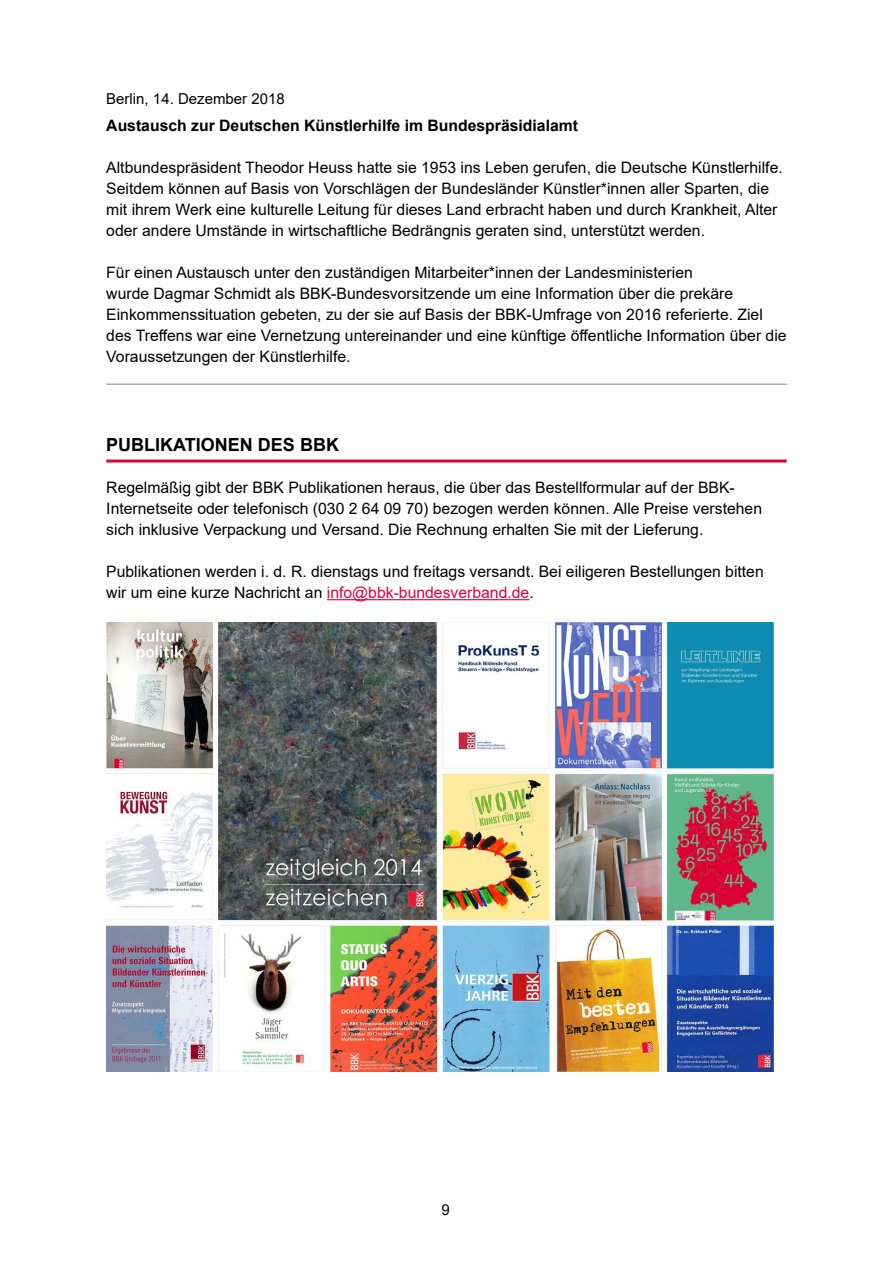
<style>
.page{position:relative;width:893px;height:1263px;background:#fff}
.page>*{position:absolute;margin:0;border:0;box-sizing:border-box;transform-origin:0 0}
.t1{font:700 18px "Arial";color:#000}
.t2{font:15.75px/21px "Arial";color:#000}
.t3{font:700 15.75px "Arial";color:#000}
.t4{font:15px "Arial";color:#000}
.s1{color:#e4003b}
</style>
<div class="page">
<hr style="left:106px;top:384px;width:681px;height:1px;background:#7c7b7b">
<hr style="left:106px;top:459px;width:681px;height:3px;background:#e4003b">
<hr style="left:327px;top:599px;width:202px;height:1px;background:#e4003b">
<img style="left:106px;top:623px;width:668px;height:448px">
<p class="t4" style="left:106px;top:89px;width:180px">Berlin, 14. Dezember 2018</p>
<p class="t3" style="left:106px;top:115px;width:473px">Austausch zur Deutschen Künstlerhilfe im Bundespräsidialamt</p>
<p class="t2" style="left:106px;top:157px;width:678px">Altbundespräsident Theodor Heuss hatte sie 1953 ins Leben gerufen, die Deutsche Künstlerhilfe.<br>Seitdem können auf Basis von Vorschlägen der Bundesländer Künstler*innen aller Sparten, die mit ihrem Werk eine kulturelle Leitung für dieses Land erbracht haben und durch Krankheit, Alter oder andere Umstände in wirtschaftliche Bedrängnis geraten sind, unterstützt werden.</p>
<p class="t2" style="left:106px;top:262px;width:682px">Für einen Austausch unter den zuständigen Mitarbeiter*innen der Landesministerien<br>wurde Dagmar Schmidt als BBK-Bundesvorsitzende um eine Information über die prekäre Einkommenssituation gebeten, zu der sie auf Basis der BBK-Umfrage von 2016 referierte. Ziel des Treffens war eine Vernetzung untereinander und eine künftige öffentliche Information über die Voraussetzungen der Künstlerhilfe.</p>
<p class="t1" style="left:106px;top:432px;width:234px">PUBLIKATIONEN DES BBK</p>
<p class="t2" style="left:106px;top:477px;width:657px">Regelmäßig gibt der BBK Publikationen heraus, die über das Bestellformular auf der BBK-<br>Internetseite oder telefonisch (030 2 64 09 70) bezogen werden können. Alle Preise verstehen sich inklusive Verpackung und Versand. Die Rechnung erhalten Sie mit der Lieferung.</p>
<p class="t2" style="left:106px;top:561px;width:659px">Publikationen werden i. d. R. dienstags und freitags versandt. Bei eiligeren Bestellungen bitten wir um eine kurze Nachricht an <span class="s1">info@bbk-bundesverband.de</span>.</p>
<p class="t4" style="left:442px;top:1200px;width:10px">9</p>
</div>
